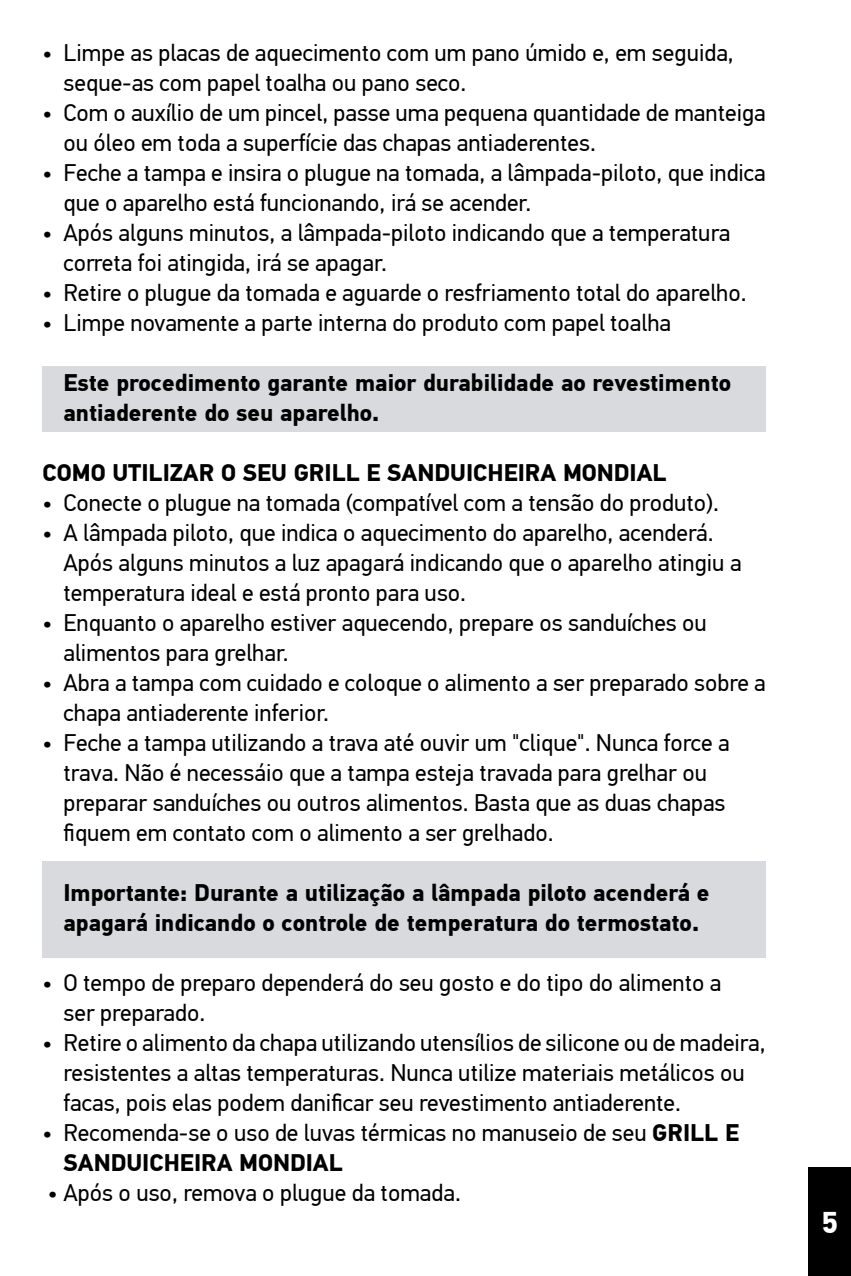
<style>
.page{position:relative;width:851px;height:1276px;background:#fff}
.page>*{position:absolute;margin:0;border:0;box-sizing:border-box;transform-origin:0 0}
.t1{font:700 30px "PF Din Text Pro";color:#fff}
.t2{font:24px/30px "PF Din Text Pro";color:#000}
.t3{font:700 24px/30px "PF Din Text Pro";color:#000}
.s1{font-weight:700}
</style>
<div class="page">
<div style="left:808px;top:1167px;width:42px;height:109px;background:#000"></div>
<div style="left:43px;top:861px;width:722px;height:96px;background:#d8dade"></div>
<div style="left:43px;top:366px;width:722px;height:66px;background:#d8dade"></div>
<p class="t2" style="left:64px;top:38px;width:671px;text-indent:-21px">• Limpe as placas de aquecimento com um pano úmido e, em seguida, seque-as com papel toalha ou pano seco.</p>
<p class="t2" style="left:64px;top:98px;width:703px;text-indent:-21px">• Com o auxílio de um pincel, passe uma pequena quantidade de manteiga ou óleo em toda a superfície das chapas antiaderentes.</p>
<p class="t2" style="left:64px;top:158px;width:703px;text-indent:-21px">• Feche a tampa e insira o plugue na tomada, a lâmpada-piloto, que indica que o aparelho está funcionando, irá se acender.</p>
<p class="t2" style="left:64px;top:218px;width:668px;text-indent:-21px">• Após alguns minutos, a lâmpada-piloto indicando que a temperatura correta foi atingida, irá se apagar.</p>
<p class="t2" style="left:43px;top:278px;width:705px">• Retire o plugue da tomada e aguarde o resfriamento total do aparelho.</p>
<p class="t2" style="left:43px;top:308px;width:630px">• Limpe novamente a parte interna do produto com papel toalha</p>
<p class="t3" style="left:64px;top:368px;width:669px">Este procedimento garante maior durabilidade ao revestimento antiaderente do seu aparelho.</p>
<p class="t3" style="left:43px;top:458px;width:625px">COMO UTILIZAR O SEU GRILL E SANDUICHEIRA MONDIAL</p>
<p class="t2" style="left:43px;top:488px;width:677px">• Conecte o plugue na tomada (compatível com a tensão do produto).</p>
<p class="t2" style="left:64px;top:518px;width:679px;text-indent:-21px">• A lâmpada piloto, que indica o aquecimento do aparelho, acenderá.<br>Após alguns minutos a luz apagará indicando que o aparelho atingiu a temperatura ideal e está pronto para uso.</p>
<p class="t2" style="left:64px;top:608px;width:644px;text-indent:-21px">• Enquanto o aparelho estiver aquecendo, prepare os sanduíches ou alimentos para grelhar.</p>
<p class="t2" style="left:64px;top:668px;width:703px;text-indent:-21px">• Abra a tampa com cuidado e coloque o alimento a ser preparado sobre a chapa antiaderente inferior.</p>
<p class="t2" style="left:64px;top:728px;width:667px;text-indent:-21px">• Feche a tampa utilizando a trava até ouvir um "clique". Nunca force a trava. Não é necessáio que a tampa esteja travada para grelhar ou preparar sanduíches ou outros alimentos. Basta que as duas chapas fiquem em contato com o alimento a ser grelhado.</p>
<p class="t3" style="left:64px;top:878px;width:647px">Importante: Durante a utilização a lâmpada piloto acenderá e apagará indicando o controle de temperatura do termostato.</p>
<p class="t2" style="left:64px;top:968px;width:659px;text-indent:-21px">• O tempo de preparo dependerá do seu gosto e do tipo do alimento a ser preparado.</p>
<p class="t2" style="left:64px;top:1028px;width:703px;text-indent:-21px">• Retire o alimento da chapa utilizando utensílios de silicone ou de madeira, resistentes a altas temperaturas. Nunca utilize materiais metálicos ou facas, pois elas podem danificar seu revestimento antiaderente.</p>
<p class="t2" style="left:64px;top:1118px;width:677px;text-indent:-21px">• Recomenda-se o uso de luvas térmicas no manuseio de seu <span class="s1">GRILL E<br>SANDUICHEIRA MONDIAL</span></p>
<p class="t2" style="left:48px;top:1178px;width:414px">• Após o uso, remova o plugue da tomada.</p>
<p class="t1" style="left:821px;top:1204px;width:18px">5</p>
</div>
